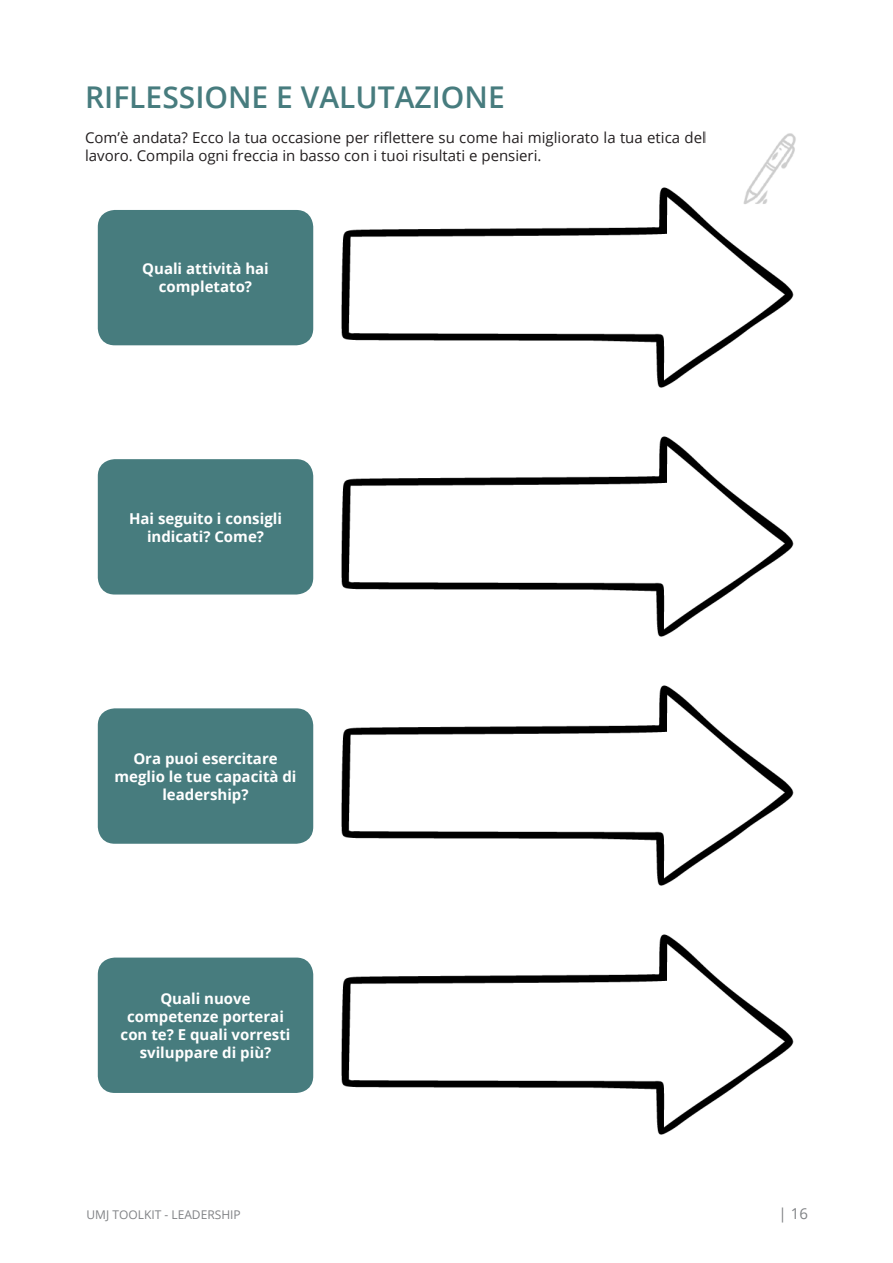
<style>
.page{position:relative;width:893px;height:1263px;background:#fff}
.page>*{position:absolute;margin:0;border:0;box-sizing:border-box;transform-origin:0 0}
.nagowlowek_I{font:600 30px "Open Sans";color:#477c7e}
.tekst{font:15px/18px "Open Sans";color:#231f20}
.tekst-2{font:700 15px/18px "Open Sans";color:#fff;text-align:center}
.tekst_bez_odstepow{font:700 15px/18px "Open Sans";color:#fff;text-align:center}
.t1{font:15px "Open Sans";color:#808285}
.t2{font:12px "Open Sans";color:#808285}
</style>
<div class="page">
<img style="left:341px;top:187px;width:453px;height:201px">
<div style="left:98px;top:210px;width:215px;height:135px;background:#477c7e;border-radius:17px"></div>
<img style="left:341px;top:436px;width:453px;height:201px">
<div style="left:98px;top:459px;width:215px;height:135px;background:#477c7e;border-radius:17px"></div>
<img style="left:341px;top:685px;width:453px;height:201px">
<div style="left:98px;top:708px;width:215px;height:136px;background:#477c7e;border-radius:17px"></div>
<img style="left:341px;top:934px;width:453px;height:201px">
<div style="left:98px;top:957px;width:215px;height:136px;background:#477c7e;border-radius:17px"></div>
<img style="left:706px;top:133px;width:90px;height:99px">
<p class="nagowlowek_I" style="left:85px;top:77px;width:421px">RIFLESSIONE E VALUTAZIONE</p>
<p class="tekst" style="left:85px;top:128px;width:622px">Com’è andata? Ecco la tua occasione per riflettere su come hai migliorato la tua etica del lavoro. Compila ogni freccia in basso con i tuoi risultati e pensieri.</p>
<p class="tekst-2" style="left:142px;top:260px;width:128px">Quali attività hai completato?</p>
<p class="tekst-2" style="left:129px;top:509px;width:154px">Hai seguito i consigli indicati? Come?</p>
<p class="tekst_bez_odstepow" style="left:115px;top:749px;width:184px">Ora puoi esercitare meglio le tue capacità di leadership?</p>
<p class="tekst-2" style="left:121px;top:989px;width:171px">Quali nuove competenze porterai con te? E quali vorresti sviluppare di più?</p>
<p class="t2" style="left:87px;top:1207px;width:156px">UMJ TOOLKIT - LEADERSHIP</p>
<p class="t1" style="left:779px;top:1204px;width:31px">| 16</p>
</div>
